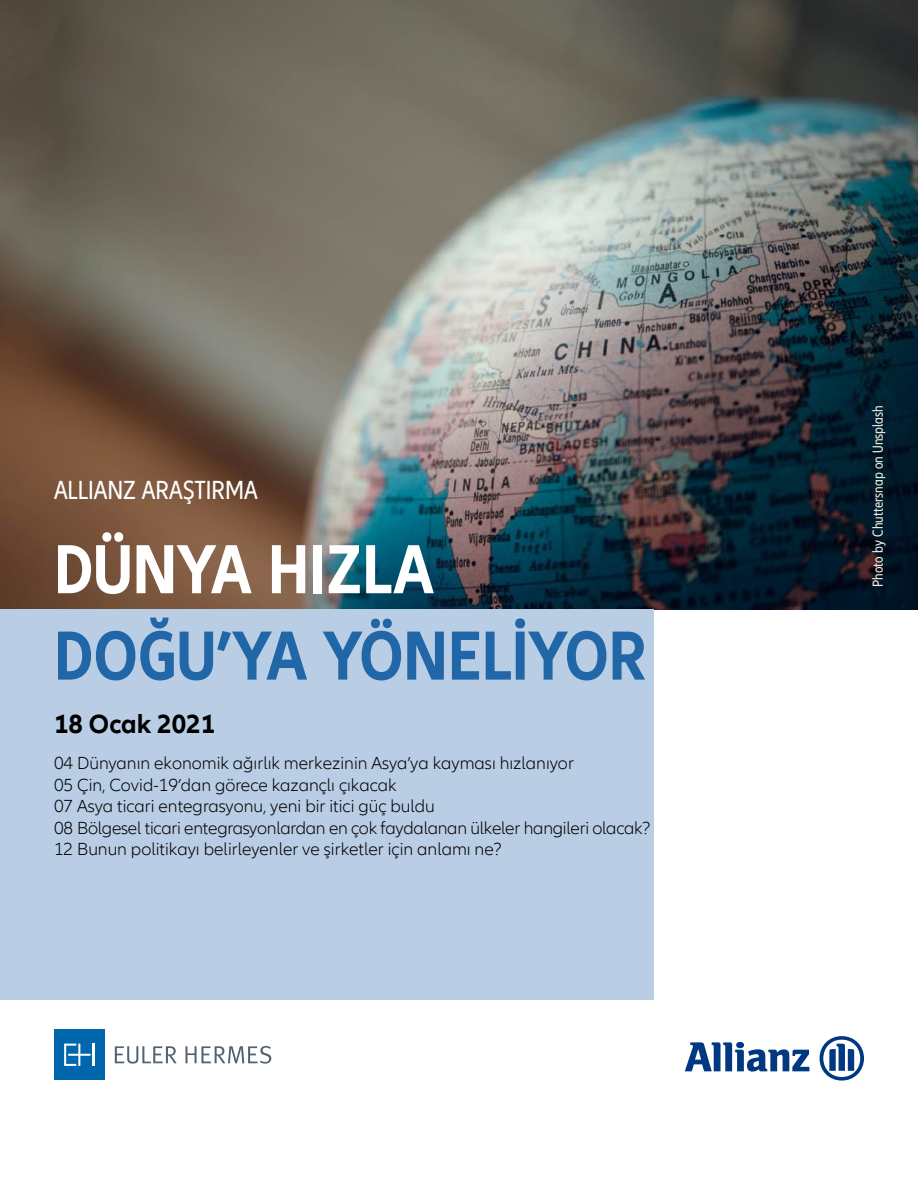
<style>
.page{position:relative;width:918px;height:1188px;background:#fff}
.page>*{position:absolute;margin:0;border:0;box-sizing:border-box;transform-origin:0 0}
.t1{font:700 condensed 72px "Allianz Neo";color:#2167a7}
.t2{font:700 condensed 72px "Allianz Neo";color:#fff}
.t3{font:condensed 27px "Allianz Neo";color:#fff}
.t4{font:700 27px "Allianz Neo";color:#000}
.t5{font:300 18px/21.6px "Allianz Neo";color:#000}
.t6{font:condensed 15px "Allianz Neo";color:#eeece1}
</style>
<div class="page">
<img style="left:0;top:0;width:918px;height:609px">
<div style="left:0;top:609px;width:654px;height:391px;background:#b9cde5"></div>
<div style="left:54px;top:1029px;width:51px;height:51px;background:#0066ad"></div>
<hr style="left:93px;top:1044px;width:2px;height:22px;background:#fff">
<svg style="left:64px;top:1044px;width:27px;height:22px"></svg>
<svg style="left:115px;top:1046px;width:62px;height:18px"></svg>
<svg style="left:186px;top:1046px;width:85px;height:18px"></svg>
<svg style="left:685px;top:1042px;width:124px;height:30px"></svg>
<svg style="left:820px;top:1036px;width:44px;height:45px"></svg>
<h2 class="t3" style="left:54px;top:475px;width:205px">ALLIANZ ARAŞTIRMA</h2>
<h1 class="t2" style="left:54px;top:528px;width:381px">DÜNYA HIZLA</h1>
<h1 class="t1" style="left:54px;top:614px;width:594px">DOĞU’YA YÖNELİYOR</h1>
<h2 class="t4" style="left:54px;top:709px;width:163px">18 Ocak 2021</h2>
<p class="t5" style="left:54px;top:753px;width:598px">04 Dünyanın ekonomik ağırlık merkezinin Asya’ya kayması hızlanıyor<br>05 Çin, Covid-19’dan görece kazançlı çıkacak<br>07 Asya ticari entegrasyonu, yeni bir itici güç buldu<br>08 Bölgesel ticari entegrasyonlardan en çok faydalanan ülkeler hangileri olacak?<br>12 Bunun politikayı belirleyenler ve şirketler için anlamı ne?</p>
<p class="t6" style="left:869px;top:587px;width:183px;rotate:-90deg">Photo by Chuttersnap on Unsplash</p>
</div>
